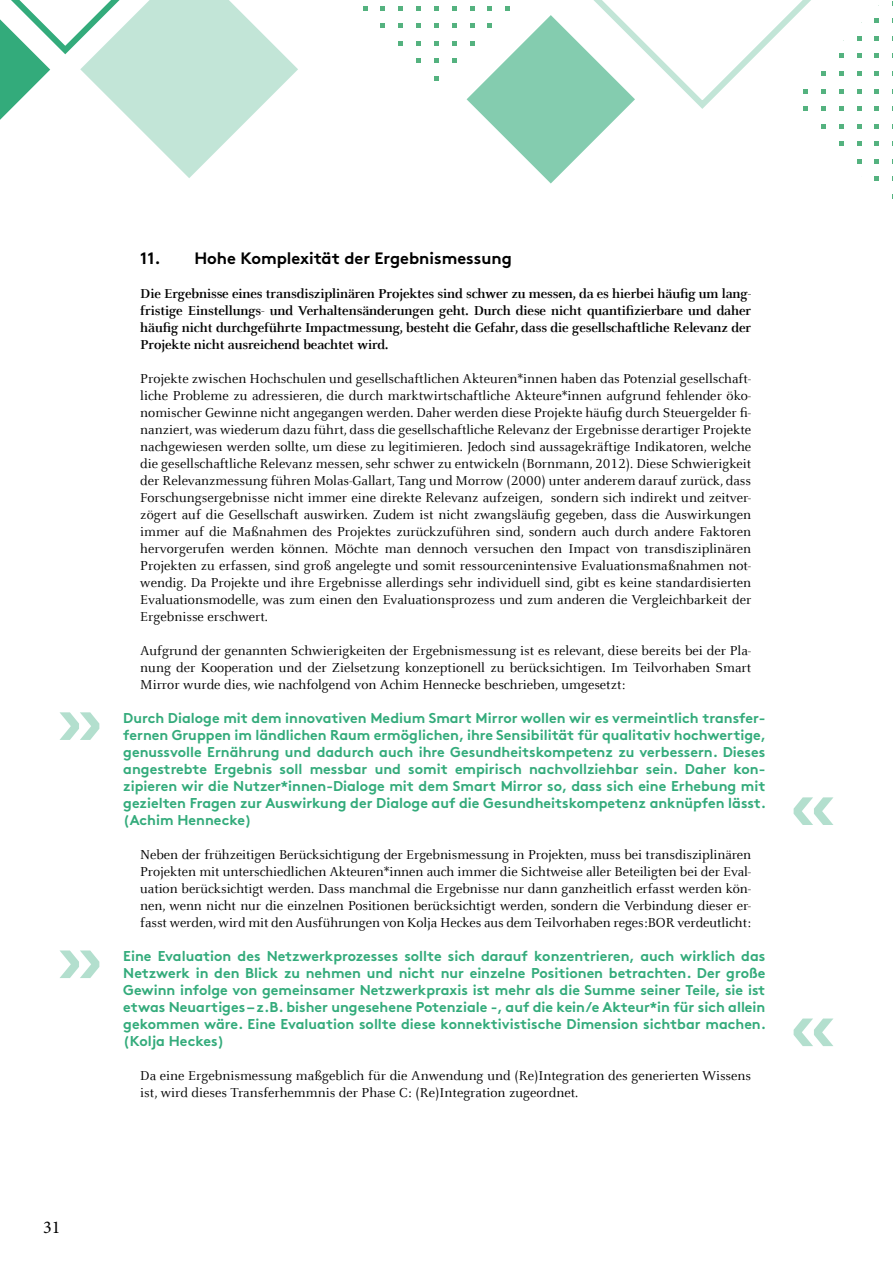
<style>
.page{position:relative;width:893px;height:1263px;background:#fff}
.page>*{position:absolute;margin:0;border:0;box-sizing:border-box;transform-origin:0 0}
.t1{font:18px "Minion Pro";color:#000}
.t2{font:700 16.5px "Brown";color:#000}
.t3{font:14.25px/17px "Celeste Offc Pro";color:#000;text-align:justify}
.t4{font:700 14.25px/17px "Brown";color:#33ab7b;text-align:justify}
.t5{font:700 14.25px/17px "Celeste Offc Pro";letter-spacing:-.01em;color:#000;text-align:justify}
</style>
<div class="page">
<svg style="left:363px;top:6px;width:4px;height:4px"></svg>
<svg style="left:381px;top:6px;width:4px;height:4px"></svg>
<svg style="left:381px;top:24px;width:4px;height:4px"></svg>
<svg style="left:399px;top:6px;width:4px;height:4px"></svg>
<svg style="left:399px;top:24px;width:4px;height:4px"></svg>
<svg style="left:399px;top:41px;width:4px;height:4px"></svg>
<svg style="left:416px;top:6px;width:5px;height:4px"></svg>
<svg style="left:416px;top:24px;width:5px;height:4px"></svg>
<svg style="left:416px;top:41px;width:5px;height:4px"></svg>
<svg style="left:416px;top:59px;width:5px;height:4px"></svg>
<svg style="left:434px;top:6px;width:4px;height:4px"></svg>
<svg style="left:434px;top:24px;width:4px;height:4px"></svg>
<svg style="left:434px;top:41px;width:4px;height:4px"></svg>
<svg style="left:434px;top:59px;width:4px;height:4px"></svg>
<svg style="left:434px;top:76px;width:4px;height:5px"></svg>
<svg style="left:452px;top:6px;width:4px;height:4px"></svg>
<svg style="left:452px;top:24px;width:4px;height:4px"></svg>
<svg style="left:452px;top:41px;width:4px;height:4px"></svg>
<svg style="left:452px;top:59px;width:4px;height:4px"></svg>
<svg style="left:821px;top:71px;width:4px;height:5px"></svg>
<svg style="left:821px;top:89px;width:4px;height:4px"></svg>
<svg style="left:821px;top:107px;width:4px;height:4px"></svg>
<svg style="left:821px;top:124px;width:4px;height:4px"></svg>
<svg style="left:839px;top:54px;width:4px;height:4px"></svg>
<svg style="left:839px;top:71px;width:4px;height:5px"></svg>
<svg style="left:839px;top:89px;width:4px;height:4px"></svg>
<svg style="left:839px;top:107px;width:4px;height:4px"></svg>
<svg style="left:839px;top:124px;width:4px;height:4px"></svg>
<svg style="left:839px;top:142px;width:4px;height:4px"></svg>
<svg style="left:857px;top:36px;width:4px;height:4px"></svg>
<svg style="left:857px;top:54px;width:4px;height:4px"></svg>
<svg style="left:857px;top:71px;width:4px;height:5px"></svg>
<svg style="left:857px;top:89px;width:4px;height:4px"></svg>
<svg style="left:857px;top:107px;width:4px;height:4px"></svg>
<svg style="left:857px;top:124px;width:4px;height:4px"></svg>
<svg style="left:857px;top:142px;width:4px;height:4px"></svg>
<svg style="left:857px;top:159px;width:4px;height:4px"></svg>
<svg style="left:875px;top:19px;width:4px;height:4px"></svg>
<svg style="left:875px;top:36px;width:4px;height:4px"></svg>
<svg style="left:875px;top:54px;width:4px;height:4px"></svg>
<svg style="left:875px;top:71px;width:4px;height:5px"></svg>
<svg style="left:875px;top:89px;width:4px;height:4px"></svg>
<svg style="left:875px;top:107px;width:4px;height:4px"></svg>
<svg style="left:875px;top:124px;width:4px;height:4px"></svg>
<svg style="left:875px;top:142px;width:4px;height:4px"></svg>
<svg style="left:875px;top:159px;width:4px;height:4px"></svg>
<svg style="left:875px;top:177px;width:4px;height:4px"></svg>
<svg style="left:467px;top:0;width:343px;height:184px"></svg>
<svg style="left:0;top:0;width:298px;height:178px"></svg>
<svg style="left:60px;top:712px;width:39px;height:28px"></svg>
<svg style="left:794px;top:797px;width:39px;height:28px"></svg>
<svg style="left:60px;top:950px;width:39px;height:28px"></svg>
<svg style="left:794px;top:1018px;width:39px;height:28px"></svg>
<p class="t1" style="left:43px;top:1215px;width:19px">31</p>
<p class="t2" style="left:140px;top:244px;width:373px">11. Hohe Komplexität der Ergebnismessung</p>
<p class="t5" style="left:140px;top:284px;width:612px">Die Ergebnisse eines transdisziplinären Projektes sind schwer zu messen, da es hierbei häufig um lang&shy;fristige Einstellungs- und Verhaltensänderungen geht. Durch diese nicht quantifizierbare und daher häufig nicht durchgeführte Impactmessung, besteht die Gefahr, dass die gesellschaftliche Relevanz der Projekte nicht ausreichend beachtet wird.</p>
<p class="t3" style="left:140px;top:370px;width:612px">Projekte zwischen Hochschulen und gesellschaftlichen Akteuren*innen haben das Potenzial gesellschaft&shy;liche Probleme zu adressieren, die durch marktwirtschaftliche Akteure*innen aufgrund fehlender öko&shy;nomischer Gewinne nicht angegangen werden. Daher werden diese Projekte häufig durch Steuergelder fi&shy;nanziert, was wiederum dazu führt, dass die gesellschaftliche Relevanz der Ergebnisse derartiger Projekte nachgewiesen werden sollte, um diese zu legitimieren. Jedoch sind aussagekräftige Indikatoren, welche die gesellschaftliche Relevanz messen, sehr schwer zu entwickeln (Bornmann, 2012). Diese Schwierigkeit der Relevanzmessung führen Molas-Gallart, Tang und Morrow (2000) unter anderem darauf zurück, dass Forschungsergebnisse nicht immer eine direkte Relevanz aufzeigen, sondern sich indirekt und zeitver&shy;zögert auf die Gesellschaft auswirken. Zudem ist nicht zwangsläufig gegeben, dass die Auswirkungen immer auf die Maßnahmen des Projektes zurückzuführen sind, sondern auch durch andere Faktoren hervorgerufen werden können. Möchte man dennoch versuchen den Impact von transdisziplinären Projekten zu erfassen, sind groß angelegte und somit ressourcenintensive Evaluationsmaßnahmen not&shy;wendig. Da Projekte und ihre Ergebnisse allerdings sehr individuell sind, gibt es keine standardisierten Evaluationsmodelle, was zum einen den Evaluationsprozess und zum anderen die Vergleichbarkeit der Ergebnisse erschwert.</p>
<p class="t3" style="left:140px;top:642px;width:612px">Aufgrund der genannten Schwierigkeiten der Ergebnismessung ist es relevant, diese bereits bei der Pla&shy;nung der Kooperation und der Zielsetzung konzeptionell zu berücksichtigen. Im Teilvorhaben Smart Mirror wurde dies, wie nachfolgend von Achim Hennecke beschrieben, umgesetzt:</p>
<p class="t4" style="left:123px;top:708px;width:644px">Durch Dialoge mit dem innovativen Medium Smart Mirror wollen wir es vermeintlich transfer&shy;fernen Gruppen im ländlichen Raum ermöglichen, ihre Sensibilität für qualitativ hochwertige, genussvolle Ernährung und dadurch auch ihre Gesundheitskompetenz zu verbessern. Dieses angestrebte Ergebnis soll messbar und somit empirisch nachvollziehbar sein. Daher kon&shy;zipieren wir die Nutzer*innen-Dialoge mit dem Smart Mirror so, dass sich eine Erhebung mit gezielten Fragen zur Auswirkung der Dialoge auf die Gesundheitskompetenz anknüpfen lässt. (Achim Hennecke)</p>
<p class="t3" style="left:140px;top:846px;width:612px">Neben der frühzeitigen Berücksichtigung der Ergebnismessung in Projekten, muss bei transdisziplinären Projekten mit unterschiedlichen Akteuren*innen auch immer die Sichtweise aller Beteiligten bei der Eval&shy;uation berücksichtigt werden. Dass manchmal die Ergebnisse nur dann ganzheitlich erfasst werden kön&shy;nen, wenn nicht nur die einzelnen Positionen berücksichtigt werden, sondern die Verbindung dieser er&shy;fasst werden, wird mit den Ausführungen von Kolja Heckes aus dem Teilvorhaben reges:BOR verdeutlicht:</p>
<p class="t4" style="left:123px;top:946px;width:644px">Eine Evaluation des Netzwerkprozesses sollte sich darauf konzentrieren, auch wirklich das Netzwerk in den Blick zu nehmen und nicht nur einzelne Positionen betrachten. Der große Gewinn infolge von gemeinsamer Netzwerkpraxis ist mehr als die Summe seiner Teile, sie ist etwas Neuartiges – z.B. bisher ungesehene Potenziale -, auf die kein/e Akteur*in für sich allein gekommen wäre. Eine Evaluation sollte diese konnektivistische Dimension sichtbar machen. (Kolja Heckes)</p>
<p class="t3" style="left:140px;top:1067px;width:612px">Da eine Ergebnismessung maßgeblich für die Anwendung und (Re)Integration des generierten Wissens ist, wird dieses Transferhemmnis der Phase C: (Re)Integration zugeordnet.</p>
</div>
